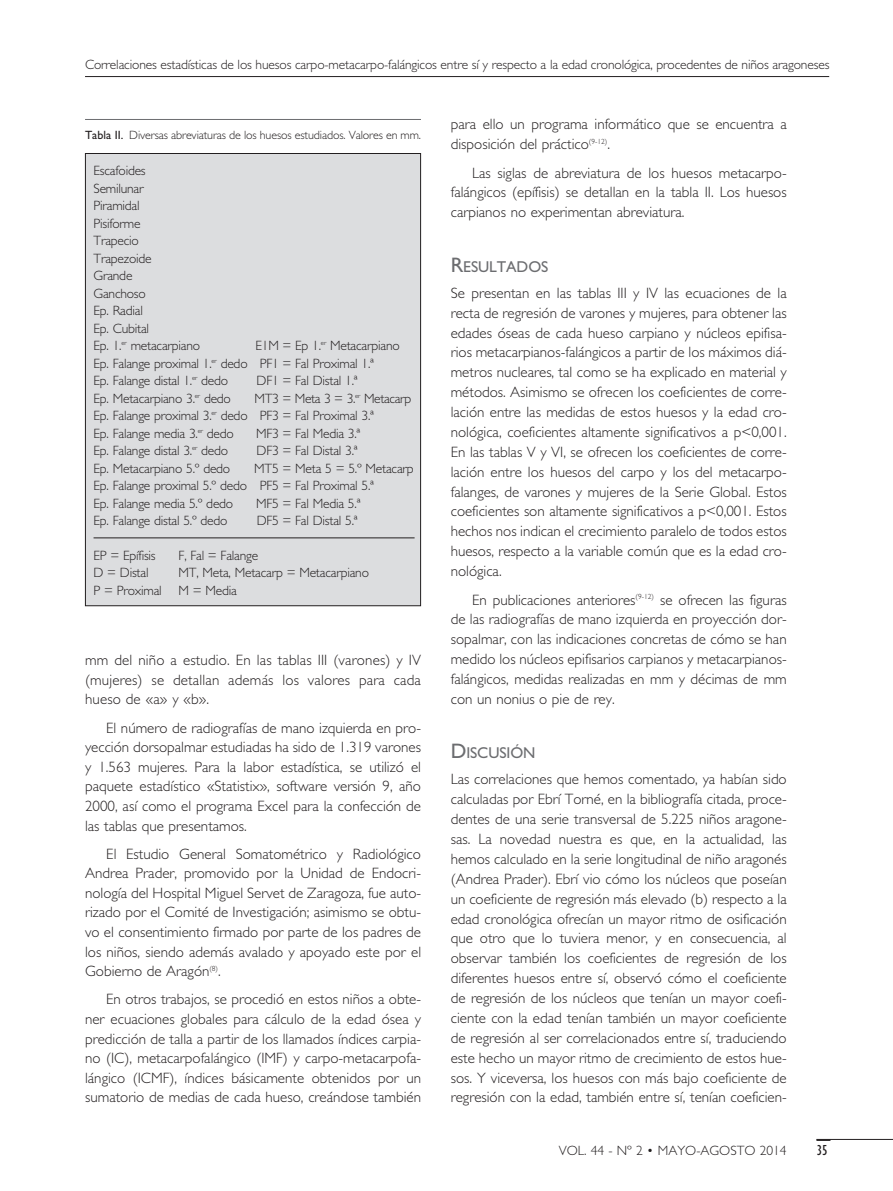
<style>
.page{position:relative;width:893px;height:1191px;background:#fff}
.page>*{position:absolute;margin:0;border:0;box-sizing:border-box;transform-origin:0 0}
.t1{font:15.75px "Gill Sans";letter-spacing:-.005em;color:#6c6d70}
.t2{font:300 15px/19.8px "Gill Sans";color:#231f20;text-align:justify}
.t3{font:condensed 15px "Gill Sans";color:#231f20}
.t4{font:300 13.5px/17.5px "Gill Sans";letter-spacing:-.015em;color:#231f20}
.t5{font:300 12px "Gill Sans";letter-spacing:-.01em;color:#231f20}
.s1{font-weight:400}
.s2{font-size:21px}
</style>
<div class="page">
<hr style="left:816px;top:1139px;width:77px;height:1px;background:#231f20">
<svg style="left:816px;top:1139px;width:14px;height:2px"></svg>
<hr style="left:85px;top:76px;width:744px;height:1px;background:#231f20">
<div style="left:85px;top:153px;width:336px;height:453px;background:#dcdddf"></div>
<div style="left:85px;top:153px;width:336px;height:453px;border:1px solid #231f20"></div>
<hr style="left:94px;top:537px;width:321px;height:1px;background:#231f20">
<hr style="left:85px;top:119px;width:336px;height:1px;background:#6c6d70">
<p class="t4" style="left:85px;top:57px;width:746px">Correlaciones estadísticas de los huesos carpo-metacarpo-falángicos entre sí y respecto a la edad cronológica, procedentes de niños aragoneses</p>
<p class="t5" style="left:85px;top:130px;width:337px"><span class="s1">Tabla II.</span> Diversas abreviaturas de los huesos estudiados. Valores en mm.</p>
<p class="t4" style="left:94px;top:163px;width:108px">Escafoides<br>Semilunar<br>Piramidal<br>Pisiforme<br>Trapecio<br>Trapezoide<br>Grande<br>Ganchoso<br>Ep. Radial<br>Ep. Cubital<br>Ep. 1.<sup>er</sup> metacarpiano</p>
<p class="t4" style="left:94px;top:338px;width:308px;text-indent:162px">E1M = Ep 1.<sup>er</sup> Metacarpiano<br>Ep. Falange proximal 1.<sup>er</sup> dedo PF1 = Fal Proximal 1.ª<br>Ep. Falange distal 1.<sup>er</sup> dedo</p>
<p class="t4" style="left:257px;top:373px;width:103px">DF1 = Fal Distal 1.ª</p>
<p class="t4" style="left:94px;top:390px;width:319px;text-indent:161px">MT3 = Meta 3 = 3.<sup>er</sup> Metacarp<br>Ep. Falange proximal 3.<sup>er</sup> dedo PF3 = Fal Proximal 3.ª<br>Ep. Falange media 3.<sup>er</sup> dedo</p>
<p class="t4" style="left:94px;top:390px;width:139px">Ep. Metacarpiano 3.<sup>er</sup> dedo</p>
<p class="t4" style="left:256px;top:425px;width:106px">MF3 = Fal Media 3.ª</p>
<p class="t4" style="left:94px;top:443px;width:136px">Ep. Falange distal 3.<sup>er</sup> dedo</p>
<p class="t4" style="left:257px;top:443px;width:103px">DF3 = Fal Distal 3.ª</p>
<p class="t4" style="left:94px;top:460px;width:138px">Ep. Metacarpiano 5.º dedo</p>
<p class="t4" style="left:94px;top:460px;width:322px;text-indent:161px">MT5 = Meta 5 = 5.º Metacarp<br>Ep. Falange proximal 5.º dedo PF5 = Fal Proximal 5.ª<br>Ep. Falange media 5.º dedo</p>
<p class="t4" style="left:256px;top:495px;width:106px">MF5 = Fal Media 5.ª</p>
<p class="t4" style="left:94px;top:513px;width:136px">Ep. Falange distal 5.º dedo</p>
<p class="t4" style="left:257px;top:513px;width:103px">DF5 = Fal Distal 5.ª</p>
<p class="t4" style="left:94px;top:547px;width:64px">EP = Epífisis</p>
<p class="t4" style="left:179px;top:547px;width:81px">F, Fal = Falange</p>
<p class="t4" style="left:94px;top:565px;width:57px">D = Distal</p>
<p class="t4" style="left:94px;top:565px;width:277px;text-indent:85px">MT, Meta, Metacarp = Metacarpiano<br>P = Proximal M = Media</p>
<p class="t2" style="left:85px;top:652px;width:338px">mm del niño a estudio. En las tablas III (varones) y IV (mujeres) se detallan además los valores para cada hueso de «a» y «b».</p>
<p class="t2" style="left:85px;top:719px;width:338px;text-indent:21px">El número de radiografías de mano izquierda en pro&shy;yección dorsopalmar estudiadas ha sido de 1.319 varones y 1.563 mujeres. Para la labor estadística, se utilizó el paquete estadístico «Statistix», software versión 9, año 2000, así como el programa Excel para la confección de las tablas que presentamos.</p>
<p class="t2" style="left:85px;top:845px;width:338px;text-indent:21px">El Estudio General Somatométrico y Radiológico Andrea Prader, promovido por la Unidad de Endocri - nología del Hospital Miguel Servet de Zaragoza, fue auto&shy;rizado por el Comité de Investigación; asimismo se obtu&shy;vo el consentimiento firmado por parte de los padres de los niños, siendo además avalado y apoyado este por el Gobierno de Aragón<sup>(8)</sup>.</p>
<p class="t2" style="left:85px;top:991px;width:338px;text-indent:21px">En otros trabajos, se procedió en estos niños a obte&shy;ner ecuaciones globales para cálculo de la edad ósea y predicción de talla a partir de los llamados índices carpia&shy;no (IC), metacarpofalángico (IMF) y carpo-metacarpofa&shy;lángico (ICMF), índices básicamente obtenidos por un sumatorio de medias de cada hueso, creándose también</p>
<p class="t2" style="left:451px;top:116px;width:338px">para ello un programa informático que se encuentra a disposición del práctico<sup>(9-12)</sup>.</p>
<p class="t2" style="left:451px;top:164px;width:337px;text-indent:21px">Las siglas de abreviatura de los huesos metacarpo&shy;falángicos (epífisis) se detallan en la tabla II. Los huesos carpianos no experimentan abreviatura.</p>
<p class="t1" style="left:451px;top:260px;width:99px"><span class="s2">R</span>ESULTADOS</p>
<p class="t2" style="left:451px;top:284px;width:338px">Se presentan en las tablas III y IV las ecuaciones de la recta de regresión de varones y mujeres, para obtener las edades óseas de cada hueso carpiano y núcleos epifisa&shy;rios metacarpianos-falángicos a partir de los máximos diá&shy;metros nucleares, tal como se ha explicado en material y métodos. Asimismo se ofrecen los coeficientes de corre&shy;lación entre las medidas de estos huesos y la edad cro&shy;nológica, coeficientes altamente significativos a p&lt;0,001.<br>En las tablas V y VI, se ofrecen los coeficientes de corre&shy;lación entre los huesos del carpo y los del metacarpo&shy;falanges, de varones y mujeres de la Serie Global. Estos coeficientes son altamente significativos a p&lt;0,001. Estos hechos nos indican el crecimiento paralelo de todos estos huesos, respecto a la variable común que es la edad cro&shy;nológica.</p>
<p class="t2" style="left:451px;top:591px;width:338px;text-indent:21px">En publicaciones anteriores<sup>(9-12)</sup> se ofrecen las figuras de las radiografías de mano izquierda en proyección dor&shy;sopalmar, con las indicaciones concretas de cómo se han medido los núcleos epifisarios carpianos y metacarpianos&shy;falángicos, medidas realizadas en mm y décimas de mm con un nonius o pie de rey.</p>
<p class="t1" style="left:451px;top:747px;width:86px"><span class="s2">D</span>ISCUSIÓN</p>
<p class="t2" style="left:451px;top:771px;width:338px">Las correlaciones que hemos comentado, ya habían sido calculadas por Ebrí Torné, en la bibliografía citada, proce&shy;dentes de una serie transversal de 5.225 niños aragone&shy;sas. La novedad nuestra es que, en la actualidad, las hemos calculado en la serie longitudinal de niño aragonés (Andrea Prader). Ebrí vio cómo los núcleos que poseían un coeficiente de regresión más elevado (b) respecto a la edad cronológica ofrecían un mayor ritmo de osificación que otro que lo tuviera menor, y en consecuencia, al observar también los coeficientes de regresión de los diferentes huesos entre sí, observó cómo el coeficiente de regresión de los núcleos que tenían un mayor coefi&shy;ciente con la edad tenían también un mayor coeficiente de regresión al ser correlacionados entre sí, traduciendo este hecho un mayor ritmo de crecimiento de estos hue&shy;sos. Y viceversa, los huesos con más bajo coeficiente de regresión con la edad, también entre sí, tenían coeficien-</p>
<p class="t4" style="left:559px;top:1142px;width:229px">VOL. 44 - Nº 2 • MAYO-AGOSTO 2014</p>
<p class="t3" style="left:817px;top:1144px;width:12px">35</p>
</div>
